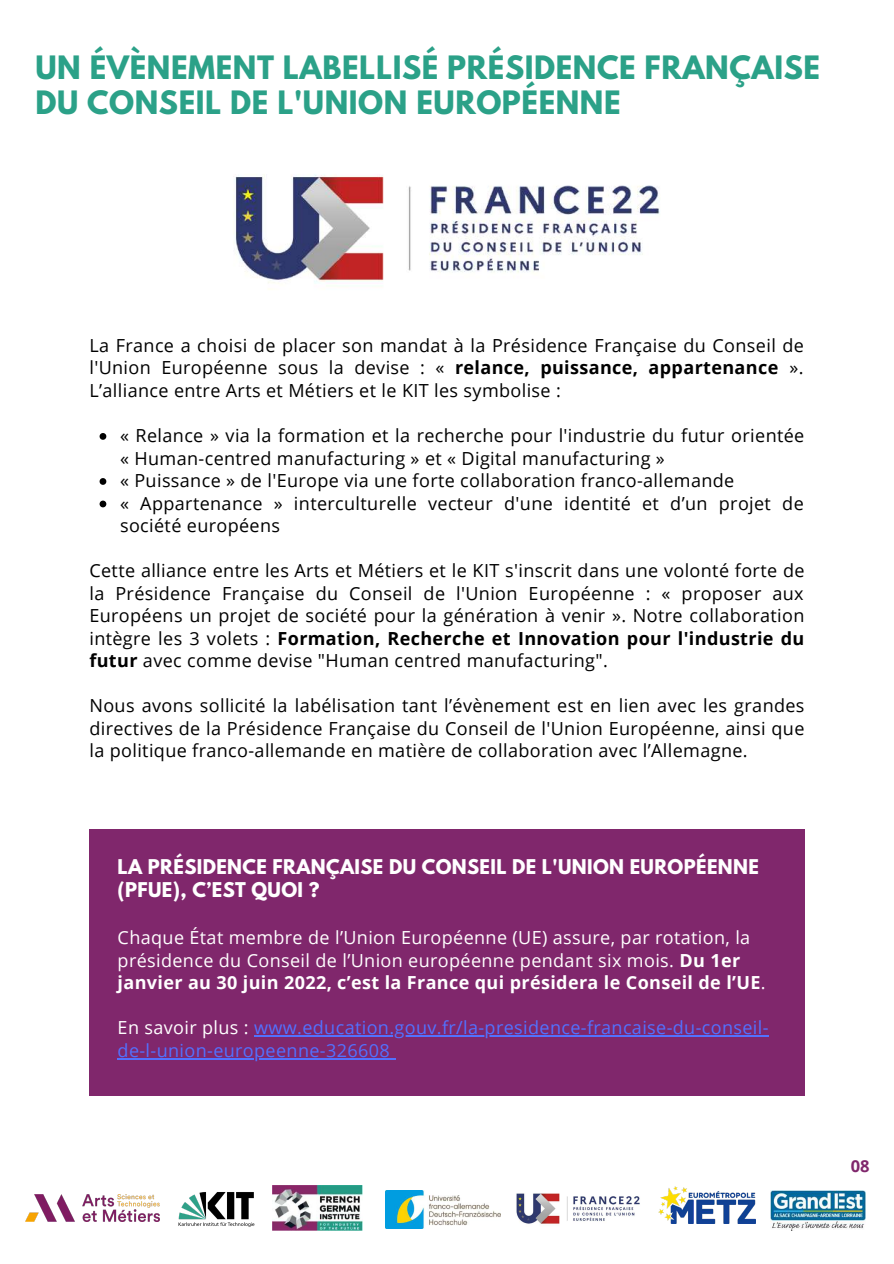
<style>
.page{position:relative;width:894px;height:1264px;background:#fff}
.page>*{position:absolute;margin:0;border:0;box-sizing:border-box;transform-origin:0 0}
.t1{font:700 28.5px/35px "League Spartan";letter-spacing:.02em;color:#2ba188}
.t2{font:18px/22.5px "Open Sans";letter-spacing:.02em;color:#000;text-align:justify}
.t3{font:18px/22.5px "Open Sans";letter-spacing:.02em;color:#fff}
.t4{font:18px/22.5px "Open Sans";letter-spacing:.02em;color:#5271ff}
.t5{font:700 18px/22.5px "League Spartan";letter-spacing:.02em;color:#fff}
.t6{font:700 16.5px "Open Sans";color:#80276c}
.s1{font-weight:700}
.s2{color:#fff}
</style>
<div class="page">
<div style="left:89px;top:828px;width:715px;height:267px;background:#80276c"></div>
<img style="left:233px;top:174px;width:427px;height:116px">
<svg style="left:99px;top:433px;width:7px;height:7px"></svg>
<svg style="left:99px;top:478px;width:7px;height:7px"></svg>
<svg style="left:99px;top:500px;width:7px;height:7px"></svg>
<hr style="left:254px;top:1035px;width:514px;height:1px;background:#5271ff">
<hr style="left:118px;top:1057px;width:272px;height:2px;background:#5271ff">
<img style="left:179px;top:1192px;width:75px;height:35px">
<img style="left:25px;top:1194px;width:134px;height:27px">
<img style="left:385px;top:1190px;width:115px;height:38px">
<img style="left:658px;top:1186px;width:97px;height:37px">
<img style="left:770px;top:1190px;width:95px;height:40px">
<img style="left:516px;top:1193px;width:124px;height:31px">
<img style="left:272px;top:1185px;width:90px;height:45px">
<h1 class="t1" style="left:35px;top:54px;width:786px">UN ÉVÈNEMENT LABELLISÉ PRÉSIDENCE FRANÇAISE<br>DU CONSEIL DE L'UNION EUROPÉENNE</h1>
<p class="t2" style="left:89px;top:334px;width:715px">La France a choisi de placer son mandat à la Présidence Française du Conseil de l'Union Européenne sous la devise : « <span class="s1">relance, puissance, appartenance</span> ».<br>L’alliance entre Arts et Métiers et le KIT les symbolise :</p>
<p class="t2" style="left:120px;top:424px;width:685px;text-align:left">« Relance » via la formation et la recherche pour l'industrie du futur orientée «<span class="s2">.</span>Human-centred manufacturing » et « Digital manufacturing »<br>« Puissance » de l'Europe via une forte collaboration franco-allemande<br>« Appartenance » interculturelle vecteur d'une identité et d’un projet de société européens</p>
<p class="t2" style="left:89px;top:559px;width:716px">Cette alliance entre les Arts et Métiers et le KIT s'inscrit dans une volonté forte de la Présidence Française du Conseil de l'Union Européenne : « proposer aux Européens un projet de société pour la génération à venir ». Notre collaboration intègre les 3 volets : <span class="s1">Formation, Recherche et Innovation pour l'industrie du futur</span> avec comme devise "Human centred manufacturing".</p>
<p class="t2" style="left:89px;top:694px;width:716px">Nous avons sollicité la labélisation tant l’évènement est en lien avec les grandes directives de la Présidence Française du Conseil de l'Union Européenne, ainsi que la politique franco-allemande en matière de collaboration avec l’Allemagne.</p>
<p class="t5" style="left:118px;top:858px;width:642px">LA PRÉSIDENCE FRANÇAISE DU CONSEIL DE L'UNION EUROPÉENNE (PFUE), C’EST QUOI ?</p>
<p class="t3" style="left:118px;top:925px;width:649px">Chaque État membre de l’Union Européenne (UE) assure, par rotation, la présidence du Conseil de l’Union européenne pendant six mois. <span class="s1">Du 1er janvier au 30 juin 2022, c’est la France qui présidera le Conseil de l’UE</span>.</p>
<p class="t4" style="left:118px;top:1016px;width:652px"><span class="s2">En savoir plus :</span> www.education.gouv.fr/la-presidence-francaise-du-conseil&shy;de-l-union-europeenne-326608</p>
<p class="t6" style="left:850px;top:1154px;width:20px">08</p>
</div>
